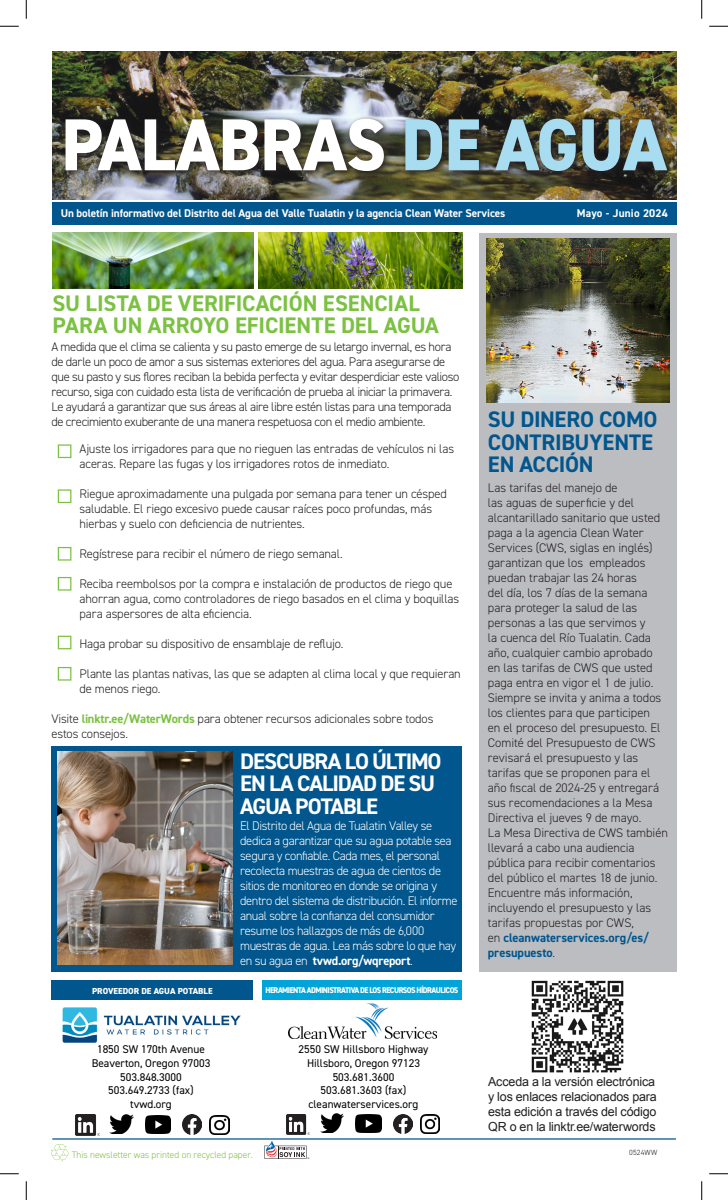
<style>
.page{position:relative;width:728px;height:1200px;background:#fff}
.page>*{position:absolute;margin:0;border:0;box-sizing:border-box;transform-origin:0 0}
.Frutiger_Ultra_Black_19_20{font:800 73.75px "DIN2014";letter-spacing:-.01em;color:#fff;scale:.94 1}
._10_12_Electra{font:700 22.5px/22.5px "DIN2014";letter-spacing:-.005em;color:#7bc142}
._10_12_Electra-2{font:700 22.5px/22.5px "DIN2014";letter-spacing:-.05em;color:#fff}
._10_12_Electra-3{font:700 22.5px/22.5px "DIN2014";letter-spacing:-.01em;color:#00568d}
.Frutiger_Ultra_Black_19_20-2{font:300 12.5px/15px "DIN2014";letter-spacing:-.005em;color:#231f20}
.Frutiger_Ultra_Black_19_20-3{font:300 12.5px/15px "DIN2014";letter-spacing:-.03em;color:#231f20}
.Frutiger_Ultra_Black_19_20-4{font:300 12.5px/15px "DIN2014";letter-spacing:-.03em;color:#fff}
.Frutiger_Ultra_Black_19_20-5{font:12.5px/15px "Arial";letter-spacing:-.015em;color:#231f20}
._10_Electra{font:11.25px "DIN2014";color:#000}
.Frutiger_Ultra_Black_19_20-6{font:700 11.25px "DIN2014";letter-spacing:-.01em;color:#fff}
.Frutiger_Ultra_Black_19_20-7{font:700 11.25px "DIN2014";letter-spacing:.02em;color:#fff}
.Electra_10_12{font:300 9.38px "DIN2014";color:#7bc142}
._10_Electra-2{font:800 8.75px "DIN2014";color:#fff}
._10_Electra-3{font:800 8.38px "DIN2014";letter-spacing:-.07em;color:#fff;scale:.92 1}
.Frutiger_Ultra_Black_19_20-8{font:300 7.5px "DIN2014";letter-spacing:.02em;color:#231f20}
.s1{color:#a7dcf1}
.s2{font-weight:700;color:#7bc142}
.s3{font-weight:700}
.s4{font-weight:700;color:#00568d}
</style>
<div class="page">
<img style="left:51px;top:1145px;width:17px;height:16px">
<svg style="left:264px;top:1140px;width:45px;height:19px"></svg>
<hr style="left:52px;top:1138px;width:624px;height:2px;background:#00568d">
<img style="left:531px;top:981px;width:92px;height:91px">
<img style="left:63px;top:1007px;width:177px;height:36px">
<img style="left:288px;top:1003px;width:148px;height:36px">
<div style="left:52px;top:981px;width:201px;height:19px;background:#00568d"></div>
<div style="left:262px;top:981px;width:200px;height:19px;background:#00a4d9"></div>
<img style="left:182px;top:1115px;width:19px;height:19px">
<img style="left:110px;top:1115px;width:23px;height:19px">
<img style="left:145px;top:1115px;width:25px;height:18px">
<img style="left:210px;top:1115px;width:19px;height:20px">
<img style="left:75px;top:1115px;width:24px;height:20px">
<img style="left:393px;top:1114px;width:19px;height:19px">
<img style="left:320px;top:1114px;width:24px;height:19px">
<img style="left:356px;top:1114px;width:25px;height:18px">
<img style="left:420px;top:1115px;width:19px;height:19px">
<img style="left:286px;top:1114px;width:24px;height:20px">
<img style="left:52px;top:52px;width:624px;height:148px">
<img style="left:61px;top:114px;width:614px;height:66px">
<div style="left:52px;top:203px;width:624px;height:22px;background:#00568d"></div>
<div style="left:51px;top:746px;width:411px;height:225px;background:#00568d"></div>
<div style="left:479px;top:233px;width:197px;height:738px;background:#bcbdc0"></div>
<img style="left:486px;top:239px;width:183px;height:163px">
<img style="left:53px;top:233px;width:201px;height:55px">
<img style="left:58px;top:751px;width:174px;height:214px">
<div style="left:58px;top:444px;width:13px;height:14px;border:1px solid #7bc142"></div>
<div style="left:58px;top:489px;width:13px;height:14px;border:1px solid #7bc142"></div>
<div style="left:58px;top:547px;width:13px;height:14px;border:1px solid #7bc142"></div>
<div style="left:58px;top:577px;width:13px;height:14px;border:1px solid #7bc142"></div>
<div style="left:58px;top:636px;width:13px;height:13px;border:1px solid #7bc142"></div>
<div style="left:58px;top:667px;width:13px;height:14px;border:1px solid #7bc142"></div>
<img style="left:258px;top:233px;width:204px;height:55px">
<svg style="left:0;top:25px;width:19px;height:2px"></svg>
<svg style="left:709px;top:25px;width:19px;height:2px"></svg>
<svg style="left:0;top:1173px;width:19px;height:2px"></svg>
<svg style="left:709px;top:1173px;width:19px;height:2px"></svg>
<svg style="left:25px;top:0;width:2px;height:19px"></svg>
<svg style="left:25px;top:1181px;width:2px;height:19px"></svg>
<svg style="left:701px;top:0;width:1px;height:19px"></svg>
<svg style="left:701px;top:1181px;width:1px;height:19px"></svg>
<p class="Frutiger_Ultra_Black_19_20" style="left:61px;top:96px;width:645px">PALABRAS <span class="s1">DE AGUA</span></p>
<p class="Frutiger_Ultra_Black_19_20-6" style="left:61px;top:206px;width:446px">Un boletín informativo del Distrito del Agua del Valle Tualatin y la agencia Clean Water Services</p>
<p class="Frutiger_Ultra_Black_19_20-7" style="left:576px;top:206px;width:93px">Mayo - Junio 2024</p>
<p class="_10_12_Electra" style="left:52px;top:291px;width:388px">SU LISTA DE VERIFICACIÓN ESENCIAL<br>PARA UN ARROYO EFICIENTE DEL AGUA</p>
<p class="Frutiger_Ultra_Black_19_20-3" style="left:51px;top:339px;width:409px">A medida que el clima se calienta y su pasto emerge de su letargo invernal, es hora de darle un poco de amor a sus sistemas exteriores del agua. Para asegurarse de que su pasto y sus flores reciban la bebida perfecta y evitar desperdiciar este valioso recurso, siga con cuidado esta lista de verificación de prueba al iniciar la primavera.<br>Le ayudará a garantizar que sus áreas al aire libre estén listas para una temporada de crecimiento exuberante de una manera respetuosa con el medio ambiente.</p>
<p class="Frutiger_Ultra_Black_19_20-2" style="left:79px;top:441px;width:376px">Ajuste los irrigadores para que no rieguen las entradas de vehículos ni las aceras. Repare las fugas y los irrigadores rotos de inmediato.</p>
<p class="Frutiger_Ultra_Black_19_20-2" style="left:79px;top:486px;width:369px">Riegue aproximadamente una pulgada por semana para tener un césped saludable. El riego excesivo puede causar raíces poco profundas, más hierbas y suelo con deficiencia de nutrientes.</p>
<p class="Frutiger_Ultra_Black_19_20-2" style="left:79px;top:546px;width:265px">Regístrese para recibir el número de riego semanal.</p>
<p class="Frutiger_Ultra_Black_19_20-2" style="left:79px;top:576px;width:381px">Reciba reembolsos por la compra e instalación de productos de riego que ahorran agua, como controladores de riego basados en el clima y boquillas para aspersores de alta eficiencia.</p>
<p class="Frutiger_Ultra_Black_19_20-2" style="left:79px;top:636px;width:265px">Haga probar su dispositivo de ensamblaje de reflujo.</p>
<p class="Frutiger_Ultra_Black_19_20-2" style="left:79px;top:666px;width:383px">Plante las plantas nativas, las que se adapten al clima local y que requieran de menos riego.</p>
<p class="Frutiger_Ultra_Black_19_20-2" style="left:51px;top:711px;width:383px">Visite <span class="s2">linktr.ee/WaterWords</span> para obtener recursos adicionales sobre todos estos consejos.</p>
<p class="_10_12_Electra-2" style="left:240px;top:750px;width:203px">DESCUBRA LO ÚLTIMO<br>EN LA CALIDAD DE SU<br>AGUA POTABLE</p>
<p class="Frutiger_Ultra_Black_19_20-4" style="left:240px;top:818px;width:219px">El Distrito del Agua de Tualatin Valley se dedica a garantizar que su agua potable sea segura y confiable. Cada mes, el personal recolecta muestras de agua de cientos de sitios de monitoreo en donde se origina y dentro del sistema de distribución. El informe anual sobre la confianza del consumidor resume los hallazgos de más de 6,000 muestras de agua. Lea más sobre lo que hay en su agua en <span class="s3">tvwd.org/wqreport</span>.</p>
<p class="_10_Electra-2" style="left:92px;top:985px;width:122px">PROVEEDOR DE AGUA POTABLE</p>
<p class="_10_Electra-3" style="left:265px;top:985px;width:211px">HERAMIENTA ADMINISTRATIVA DE LOS RECURSOS HÍDRAULICOS</p>
<p class="_10_Electra" style="left:97px;top:1042px;width:109px">1850 SW 170th Avenue</p>
<p class="_10_Electra" style="left:92px;top:1056px;width:120px">Beaverton, Oregon 97003</p>
<p class="_10_Electra" style="left:120px;top:1070px;width:63px">503.848.3000</p>
<p class="_10_Electra" style="left:108px;top:1084px;width:87px">503.649.2733 (fax)</p>
<p class="_10_Electra" style="left:130px;top:1097px;width:43px">tvwd.org</p>
<p class="_10_Electra" style="left:298px;top:1042px;width:132px">2550 SW Hillsboro Highway</p>
<p class="_10_Electra" style="left:307px;top:1056px;width:114px">Hillsboro, Oregon 97123</p>
<p class="_10_Electra" style="left:332px;top:1070px;width:63px">503.681.3600</p>
<p class="_10_Electra" style="left:320px;top:1083px;width:87px">503.681.3603 (fax)</p>
<p class="_10_Electra" style="left:308px;top:1097px;width:111px">cleanwaterservices.org</p>
<p class="_10_12_Electra-3" style="left:488px;top:408px;width:171px">SU DINERO COMO<br>CONTRIBUYENTE<br>EN ACCIÓN</p>
<p class="Frutiger_Ultra_Black_19_20-2" style="left:488px;top:481px;width:175px">Las tarifas del manejo de<br>las aguas de superficie y del alcantarillado sanitario que usted paga a la agencia Clean Water<br>Services (CWS, siglas en inglés) garantizan que los empleados puedan trabajar las 24 horas<br>del día, los 7 días de la semana para proteger la salud de las personas a las que servimos y<br>la cuenca del Río Tualatin. Cada año, cualquier cambio aprobado en las tarifas de CWS que usted paga entra en vigor el 1 de julio.<br>Siempre se invita y anima a todos los clientes para que participen en el proceso del presupuesto. El<br>Comité del Presupuesto de CWS revisará el presupuesto y las tarifas que se proponen para el año fiscal de 2024-25 y entregará sus recomendaciones a la Mesa<br>Directiva el jueves 9 de mayo.</p>
<p class="Frutiger_Ultra_Black_19_20-2" style="left:488px;top:826px;width:181px">La Mesa Directiva de CWS también llevará a cabo una audiencia pública para recibir comentarios del público el martes 18 de junio.<br>Encuentre más información, incluyendo el presupuesto y las tarifas propuestas por CWS,<br>en <span class="s4">cleanwaterservices.org/es/ presupuesto</span>.</p>
<p class="Frutiger_Ultra_Black_19_20-5" style="left:488px;top:1075px;width:170px">Acceda a la versión electrónica y los enlaces relacionados para esta edición a través del código<br>QR o en la linktr.ee/waterwords</p>
<p class="Electra_10_12" style="left:72px;top:1149px;width:182px">This newsletter was printed on recycled paper.</p>
<p class="Frutiger_Ultra_Black_19_20-8" style="left:629px;top:1148px;width:30px">0524WW</p>
</div>
